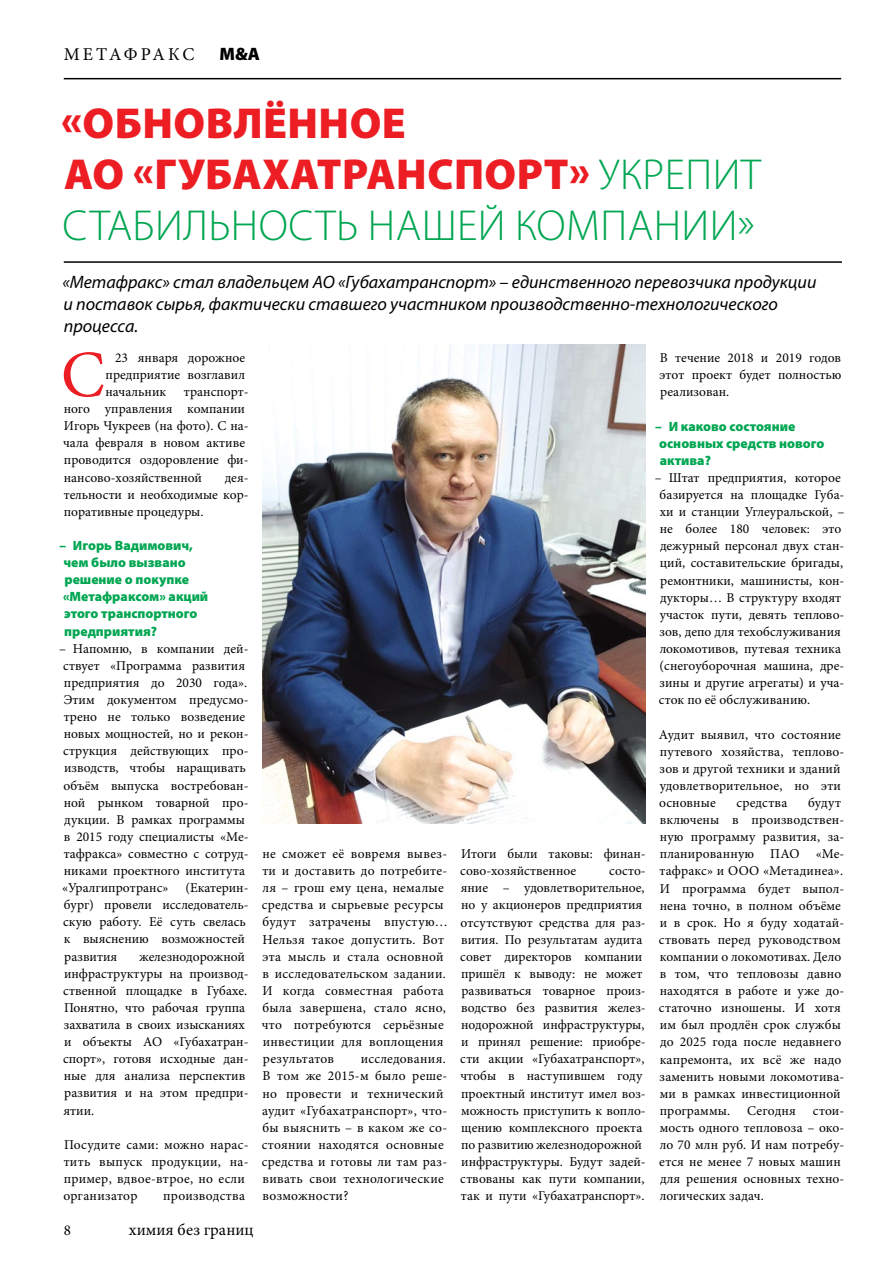
<style>
.page{position:relative;width:893px;height:1263px;background:#fff}
.page>*{position:absolute;margin:0;border:0;box-sizing:border-box;transform-origin:0 0}
.t1{font:66.15px "Minion Pro";color:#ed1d24}
.t2{font:300 43.5px "Myriad Pro";letter-spacing:.01em;color:#00a651}
.t3{font:900 43.5px "Myriad Pro";color:#ed1d24}
.t4{font:italic 18px/21.6px "Myriad Pro";color:#000}
.t5{font:18px "Minion Pro";letter-spacing:.15em;color:#000}
.t6{font:900 18px "Myriad Pro";color:#000}
.t7{font:16.5px "Minion Pro";color:#000}
.t8{font:15px "Minion Pro";color:#000}
.t9{font:13.5px/17.1px "Minion Pro";letter-spacing:.005em;color:#000}
.t10{font:900 13.5px/17.1px "Myriad Pro";color:#00a651}
.s1{font-weight:900;color:#ed1d24}
</style>
<div class="page">
<hr style="left:64px;top:78px;width:777px;height:1px;background:#000">
<hr style="left:64px;top:261px;width:778px;height:2px;background:#000">
<img style="left:263px;top:345px;width:383px;height:479px">
<h3 class="t5" style="left:64px;top:42px;width:132px">МЕТАФРАКС</h3>
<h3 class="t6" style="left:219px;top:42px;width:42px">M&amp;A</h3>
<h2 class="t3" style="left:61px;top:94px;width:112px">«ОБНОВЛ</h2>
<h2 class="t3" style="left:263px;top:94px;width:54px">ЁННОЕ</h2>
<h2 class="t3" style="left:64px;top:145px;width:197px">АО «ГУБАХАТРА</h2>
<h2 class="t3" style="left:396px;top:145px;width:60px">нСПОРТ</h2>
<h2 class="t2" style="left:569px;top:148px;width:193px"><span class="s1">»</span> УКРЕПИТ</h2>
<h2 class="t2" style="left:63px;top:199px;width:24px">СТАБ</h2>
<h2 class="t2" style="left:155px;top:199px;width:55px">ИЛЬНОСТЬ</h2>
<h2 class="t2" style="left:368px;top:199px;width:175px">НАШЕЙ КОМПАН</h2>
<h2 class="t2" style="left:681px;top:199px;width:75px">ИИ»</h2>
<h3 class="t4" style="left:62px;top:271px;width:756px">«Метафракс» стал владельцем АО «Губахатранспорт» – единственного перевозчика продукции и поставок сырья, фактически ставшего участником производственно-технологического процесса.</h3>
<h1 class="t1" style="left:61px;top:331px;width:45px">С</h1>
<p class="t9" style="left:106px;top:349px;width:141px;text-align:justify;text-indent:10px">23 января дорожное предприятие возглавил начальник</p>
<p class="t9" style="left:660px;top:349px;width:183px;text-align:justify">В течение 2018 и 2019 годов этот проект будет полностью реализован.</p>
<p class="t10" style="left:655px;top:417px;width:171px">– И каково состояние основных средств нового актива?</p>
<p class="t9" style="left:655px;top:469px;width:191px">– Штат предприятия, которое базируется на площадке Губа&shy;хи и станции Углеуральской, – не более 180 человек: это дежурный персонал двух стан&shy;ций, составительские бригады, ремонтники, машинисты, кон&shy;дукторы… В структуру входят участок пути, девять теплово&shy;зов, депо для техобслуживания локомотивов, путевая техника (снегоуборочная машина, дре&shy;зины и другие агрегаты) и уча&shy;сток по её обслуживанию.</p>
<p class="t9" style="left:659px;top:726px;width:185px">Аудит выявил, что состояние путевого хозяйства, теплово&shy;зов и другой техники и зданий удовлетворительное, но эти основные</p>
<p class="t9" style="left:63px;top:383px;width:187px;text-indent:121px">транспорт&shy;ного управления компании<br>Игорь Чукреев (на фото). С на&shy;чала февраля в новом активе проводится оздоровление фи&shy;нансово-хозяйственной</p>
<p class="t9" style="left:64px;top:469px;width:186px;text-align:justify;text-indent:161px">дея&shy;тельности и необходимые кор&shy;поративные процедуры.</p>
<p class="t10" style="left:59px;top:536px;width:150px">– Игорь Вадимович, чем было вызвано решение о покупке «Метафраксом» акций этого транспортного предприятия?</p>
<p class="t9" style="left:59px;top:640px;width:191px">– Напомню, в компании дей&shy;ствует «Программа развития предприятия до 2030 года».<br>Этим документом предусмо&shy;трено не только возведение новых мощностей, но и рекон&shy;струкция действующих про&shy;изводств, чтобы наращивать объём выпуска востребован&shy;ной рынком товарной про&shy;дукции. В рамках программы в 2015 году специалисты «Ме&shy;тафракса» совместно с сотруд&shy;никами проектного института «Уралгипротранс»</p>
<p class="t9" style="left:659px;top:794px;width:187px;text-indent:149px">будут включены в производствен&shy;ную программу развития, за&shy;планированную ПАО «Ме&shy;тафракс» и ООО «Метадинеа».<br>И программа будет выпол&shy;нена точно, в полном объёме и в срок. Но я буду ходатай&shy;ствовать перед руководством компании о локомотивах. Дело в том, что тепловозы давно находятся в работе и уже до&shy;статочно изношены. И хотя им был продлён срок службы до 2025 года после недавнего капремонта, их всё же надо заменить новыми локомотива&shy;ми в рамках инвестиционной программы.</p>
<p class="t9" style="left:737px;top:794px;width:52px">средства</p>
<p class="t9" style="left:460px;top:845px;width:187px">Итоги были таковы: финан&shy;сово-хозяйственное</p>
<p class="t9" style="left:262px;top:845px;width:188px">не сможет её вовремя вывез&shy;ти и доставить до потребите&shy;ля – грош ему цена, немалые средства и сырьевые ресурсы будут затрачены впустую…<br>Нельзя такое допустить. Вот эта мысль и стала основной в исследовательском задании.<br>И когда совместная работа была завершена, стало ясно, что потребуются серьёзные инвестиции для воплощения результатов</p>
<p class="t9" style="left:460px;top:862px;width:187px;text-indent:149px">состо&shy;яние – удовлетворительное, но у акционеров предприятия отсутствуют средства для раз&shy;вития. По результатам аудита совет директоров компании пришёл к выводу: не может развиваться товарное произ&shy;водство без развития желез&shy;нодорожной инфраструктуры, и принял решение: приобре&shy;сти акции «Губахатранспорт», чтобы в наступившем году проектный институт имел воз&shy;можность приступить к вопло&shy;щению комплексного проекта по развитию железнодорожной инфраструктуры. Будут задей&shy;ствованы как пути компании, так и пути «Губахатранспорт».</p>
<p class="t9" style="left:63px;top:879px;width:187px;text-indent:122px">(Екатерин&shy;бург) провели исследователь&shy;скую работу. Её суть свелась к выяснению возможностей развития</p>
<p class="t9" style="left:63px;top:948px;width:187px;text-indent:76px">железнодорожной инфраструктуры на производ&shy;ственной площадке в Губахе.<br>Понятно, что рабочая группа захватила в своих изысканиях и объекты АО «Губахатран&shy;спорт», готовя исходные дан&shy;ные для анализа перспектив развития и на этом предпри&shy;ятии.</p>
<p class="t9" style="left:63px;top:1136px;width:187px">Посудите сами: можно нарас&shy;тить выпуск продукции, на&shy;пример, вдвое-втрое, но если организатор</p>
<p class="t9" style="left:262px;top:1050px;width:187px;text-indent:99px">исследования.<br>В том же 2015‑м было реше&shy;но провести и технический аудит «Губахатранспорт», что&shy;бы выяснить – в каком же со&shy;стоянии находятся основные средства и готовы ли там раз&shy;вивать свои технологические возможности?</p>
<p class="t9" style="left:747px;top:1102px;width:50px">Сегодня</p>
<p class="t9" style="left:659px;top:1102px;width:187px;text-indent:154px">стои&shy;мость одного тепловоза – око&shy;ло 70 млн руб. И нам потребу&shy;ется не менее 7 новых машин для решения основных техно&shy;логических задач.</p>
<p class="t9" style="left:163px;top:1187px;width:83px">производства</p>
<p class="t8" style="left:64px;top:1220px;width:9px">8</p>
<p class="t7" style="left:129px;top:1219px;width:126px">химия без границ</p>
</div>
